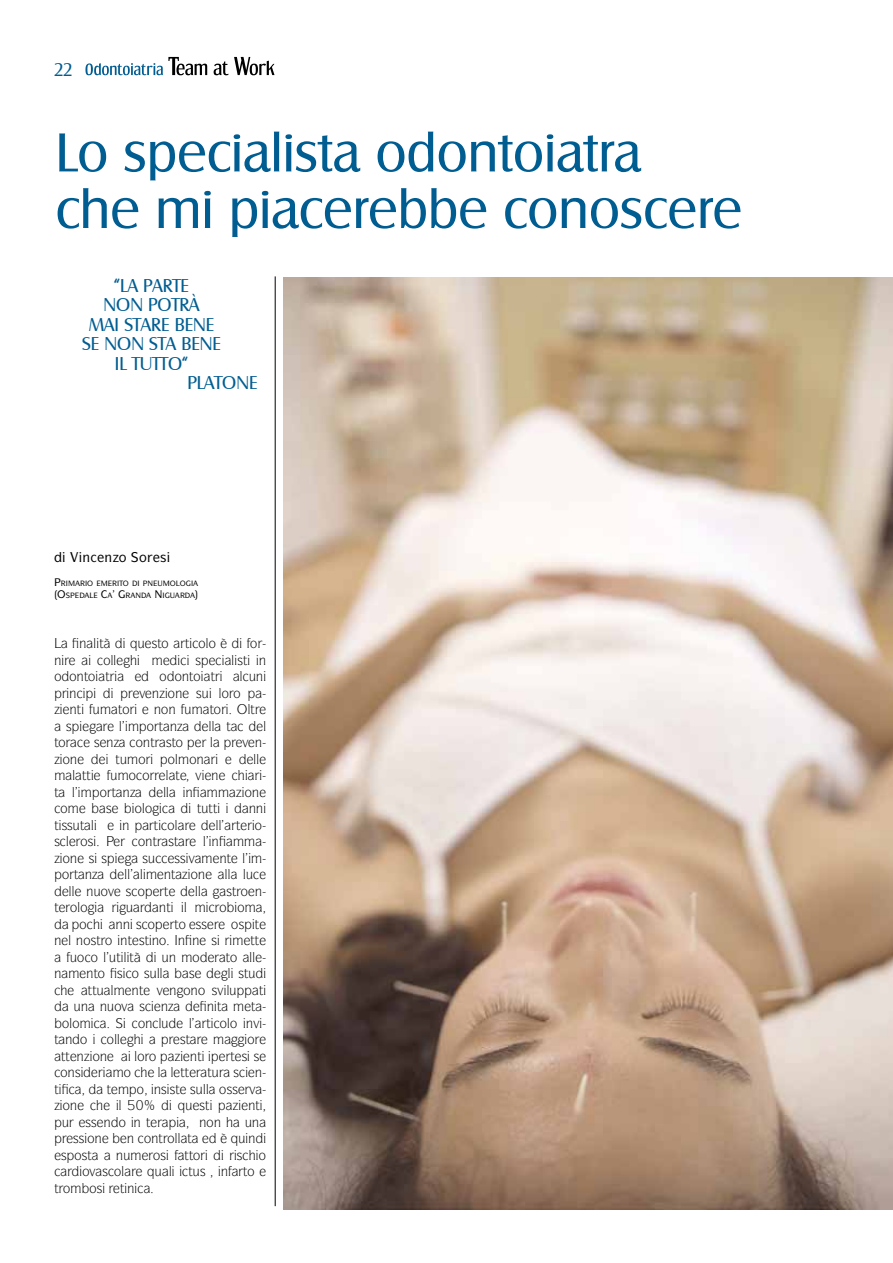
<style>
.page{position:relative;width:893px;height:1263px;background:#fff}
.page>*{position:absolute;margin:0;border:0;box-sizing:border-box;transform-origin:0 0}
.t1{font:52.65px/56.6px "Salzburg";color:#005d92}
.t2{font:18px "Salzburg";color:#005d92}
.t3{font:17.55px "Salzburg";color:#005d92}
.t4{font:13.5px "Itc Symbol";color:#000}
.t5{font:500 13.5px "Itc Symbol";color:#000}
.t6{font:500 7.35px "Itc Symbol";color:#000}
</style>
<div class="page">
<svg style="left:168px;top:57px;width:106px;height:18px"></svg>
<svg style="left:85px;top:63px;width:78px;height:12px"></svg>
<img style="left:283px;top:277px;width:610px;height:932px">
<hr style="left:275px;top:276px;width:1px;height:930px;background:#000">
<p class="t3" style="left:54px;top:59px;width:20px">22</p>
<h1 class="t1" style="left:56px;top:124px;width:688px">LO SPECIALISTA ODONTOIATRA<br>CHE MI PIACEREBBE CONOSCERE</h1>
<h2 class="t2" style="left:114px;top:274px;width:76px">“LA PARTE</h2>
<h2 class="t2" style="left:104px;top:294px;width:97px">NON POTRÀ</h2>
<h2 class="t2" style="left:89px;top:313px;width:127px">MAI STARE BENE</h2>
<h2 class="t2" style="left:82px;top:333px;width:140px">SE NON STA BENE</h2>
<h2 class="t2" style="left:115px;top:352px;width:75px">IL TUTTO“</h2>
<h2 class="t2" style="left:187px;top:372px;width:72px">PLATONE</h2>
<p class="t5" style="left:83px;top:549px;width:85px">■■□ □▲</p>
<p class="t6" style="left:147px;top:578px;width:40px">■ ◆ □●□</p>
<p class="t6" style="left:90px;top:590px;width:5px">●</p>
<p class="t6" style="left:135px;top:590px;width:7px">■</p>
<p class="t4" style="left:79px;top:635px;width:33px">■ ●▼→</p>
<p class="t4" style="left:130px;top:635px;width:99px">❑◆ ▲▼□ ▼ □●□ ➔</p>
<p class="t4" style="left:54px;top:651px;width:9px">■</p>
<p class="t4" style="left:103px;top:651px;width:15px">□●●</p>
<p class="t4" style="left:195px;top:651px;width:73px">▲ ●▲▼ ■</p>
<p class="t4" style="left:54px;top:668px;width:57px">□ □■▼□ ▼</p>
<p class="t4" style="left:159px;top:668px;width:57px">□ □■▼□ ▼</p>
<p class="t4" style="left:240px;top:668px;width:25px">● ◆■</p>
<p class="t4" style="left:69px;top:684px;width:9px">■</p>
<p class="t4" style="left:139px;top:684px;width:103px">❖ ■ □■ ▲◆ ●□ □</p>
<p class="t4" style="left:69px;top:701px;width:32px">■▼ ◆</p>
<p class="t4" style="left:154px;top:701px;width:39px">■□■ ◆</p>
<p class="t4" style="left:119px;top:717px;width:60px">● □▼■</p>
<p class="t4" style="left:208px;top:717px;width:24px">●● ▼</p>
<p class="t4" style="left:263px;top:717px;width:5px">●</p>
<p class="t4" style="left:135px;top:734px;width:49px">□■▼ ▲▼□</p>
<p class="t4" style="left:210px;top:734px;width:54px">● ❖ ■</p>
<p class="t4" style="left:115px;top:750px;width:32px">▼◆ □</p>
<p class="t4" style="left:167px;top:750px;width:38px">□● □■</p>
<p class="t4" style="left:72px;top:767px;width:20px">● ▼▼</p>
<p class="t4" style="left:110px;top:767px;width:110px">◆□□ ●▼ ❖■</p>
<p class="t4" style="left:99px;top:783px;width:32px">□▼■</p>
<p class="t4" style="left:163px;top:783px;width:31px">●● ■</p>
<p class="t4" style="left:106px;top:800px;width:48px">▲ □●□</p>
<p class="t4" style="left:197px;top:800px;width:22px">▼◆▼▼</p>
<p class="t4" style="left:54px;top:816px;width:42px">▼ ▲▲◆▼ ●</p>
<p class="t4" style="left:122px;top:816px;width:57px">■ ▼ □●</p>
<p class="t4" style="left:215px;top:816px;width:48px">●●▼□</p>
<p class="t4" style="left:54px;top:833px;width:41px">▲● □▲</p>
<p class="t4" style="left:138px;top:833px;width:42px">□■▼ ▲▼</p>
<p class="t4" style="left:63px;top:849px;width:46px">□■ ▲ ▲</p>
<p class="t4" style="left:174px;top:849px;width:22px">▲▲❖</p>
<p class="t4" style="left:219px;top:849px;width:28px">■▼ ●</p>
<p class="t4" style="left:62px;top:866px;width:32px">□▼■</p>
<p class="t4" style="left:124px;top:866px;width:20px">●● ●</p>
<p class="t4" style="left:164px;top:866px;width:43px">■▼ □■</p>
<p class="t4" style="left:225px;top:866px;width:30px">●● ●◆</p>
<p class="t4" style="left:69px;top:882px;width:78px">●● ■◆□❖ ▲ □</p>
<p class="t4" style="left:164px;top:882px;width:39px">▼ ●●</p>
<p class="t4" style="left:226px;top:882px;width:38px">▲▼□ ■</p>
<p class="t4" style="left:54px;top:899px;width:35px">▼ □●□</p>
<p class="t4" style="left:126px;top:899px;width:63px">◆ ■▼ ●</p>
<p class="t4" style="left:79px;top:915px;width:78px">□ ■■ ▲ □</p>
<p class="t4" style="left:174px;top:915px;width:35px">▼□ ▲▲</p>
<p class="t4" style="left:231px;top:915px;width:30px">□▲ ▼</p>
<p class="t4" style="left:54px;top:932px;width:165px">■ ● ■□▲▼ □ ■▼ ▲▼ ■□ ■ ■ ▲</p>
<p class="t4" style="left:70px;top:948px;width:73px">◆□ □ ●◆▼●▼→</p>
<p class="t4" style="left:162px;top:948px;width:40px">◆■ □</p>
<p class="t4" style="left:226px;top:948px;width:31px">▼□ ●●</p>
<p class="t4" style="left:54px;top:965px;width:110px">■ ■▼□ ▲ □ ▲◆●●</p>
<p class="t4" style="left:227px;top:965px;width:30px">● ▲▼◆</p>
<p class="t4" style="left:88px;top:981px;width:28px">▼▼◆ ●</p>
<p class="t4" style="left:132px;top:981px;width:107px">■▼ ❖ ■ □■□ ▲❖ ●◆</p>
<p class="t4" style="left:74px;top:998px;width:96px">◆■ ■◆□❖ ▲ ■</p>
<p class="t4" style="left:62px;top:1014px;width:20px">□●□</p>
<p class="t4" style="left:138px;top:1014px;width:33px">□■ ●◆</p>
<p class="t4" style="left:189px;top:1014px;width:72px">● ▼ □●□ ■❖</p>
<p class="t4" style="left:54px;top:1031px;width:35px">▼■□</p>
<p class="t4" style="left:107px;top:1031px;width:15px">□●●</p>
<p class="t4" style="left:61px;top:1047px;width:48px">▼▼ ■ □■</p>
<p class="t4" style="left:134px;top:1047px;width:24px">●□ □</p>
<p class="t4" style="left:230px;top:1047px;width:31px">▼ ▲ ▲</p>
<p class="t4" style="left:60px;top:1064px;width:22px">□■▲</p>
<p class="t4" style="left:124px;top:1064px;width:67px">□ ● ● ▼▼</p>
<p class="t4" style="left:207px;top:1064px;width:57px">▼◆ ▲ ■</p>
<p class="t4" style="left:106px;top:1080px;width:151px">▼ □ ■▲ ▲▼ ▲◆●● □▲▲ ❖</p>
<p class="t4" style="left:119px;top:1097px;width:5px">●</p>
<p class="t4" style="left:178px;top:1097px;width:34px">❑◆ ▲▼</p>
<p class="t4" style="left:62px;top:1113px;width:90px">◆ ▲▲■□ ■ ▼</p>
<p class="t4" style="left:199px;top:1113px;width:24px">■□■</p>
<p class="t4" style="left:73px;top:1130px;width:31px">▲▲ □■</p>
<p class="t4" style="left:127px;top:1130px;width:67px">■ □■▼ □●● ▼</p>
<p class="t4" style="left:220px;top:1130px;width:37px">➔ ❑◆■</p>
<p class="t4" style="left:61px;top:1146px;width:33px">▲ □▲▼</p>
<p class="t4" style="left:184px;top:1146px;width:18px">▼▼□</p>
<p class="t4" style="left:82px;top:1163px;width:44px">□❖ ▲ □●</p>
<p class="t4" style="left:147px;top:1163px;width:109px">❑◆ ● ▼◆▲ ■ ▼□</p>
</div>
